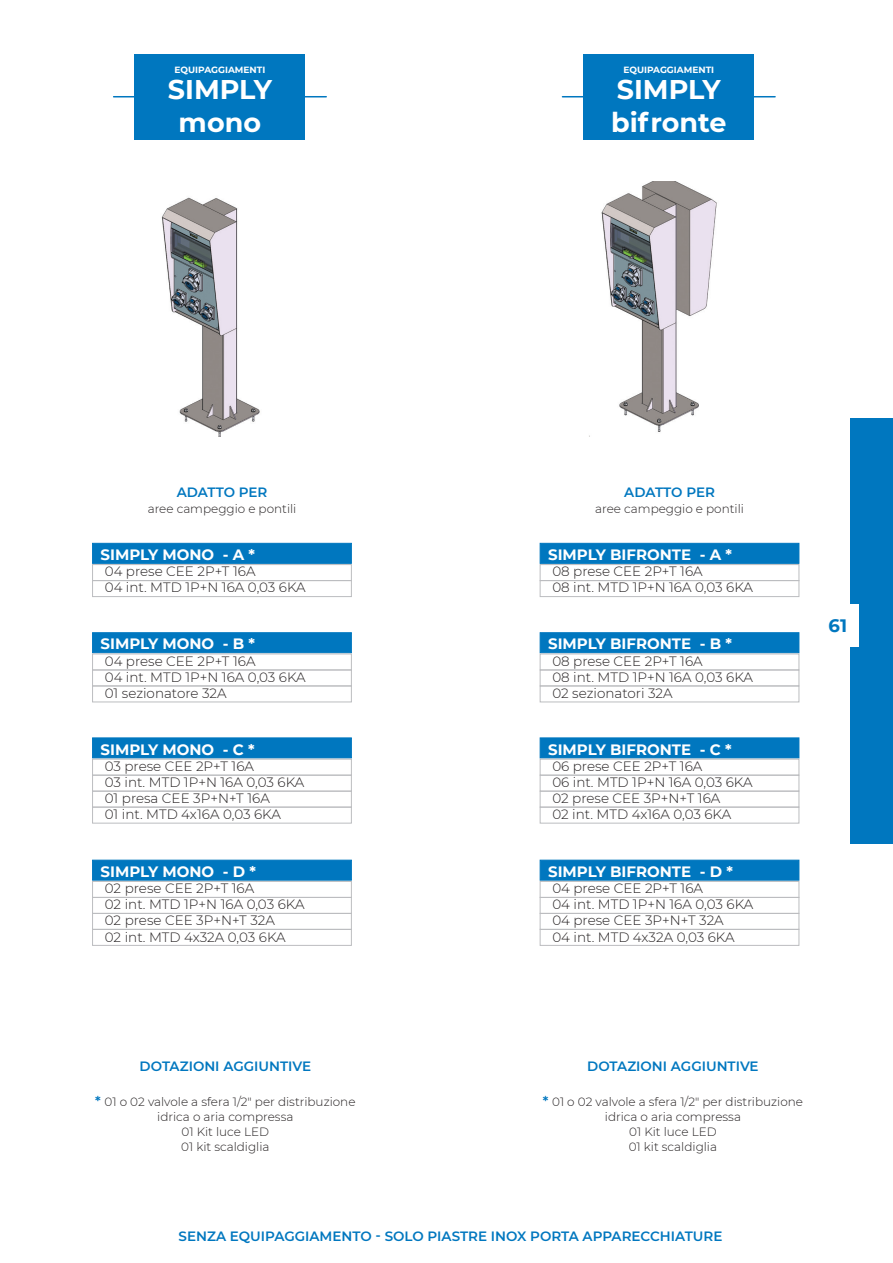
<style>
.page{position:relative;width:893px;height:1263px;background:#fff}
.page>*{position:absolute;margin:0;border:0;box-sizing:border-box;transform-origin:0 0}
.t1{font:700 27px "Montserrat";color:#fff}
.t2{font:700 18px "Montserrat";color:#0077bf}
.t3{font:700 15px "Montserrat";color:#fff}
.t4{font:300 13.5px "Montserrat";color:#231f20}
.t5{font:600 13.5px "Montserrat";color:#0077bf}
.t6{font:300 12px/15px "Montserrat";color:#231f20;text-align:center}
.t7{font:700 9px "Montserrat";color:#fff}
.s1{font-weight:600;font-size:13.5px;color:#0077bf}
</style>
<div class="page">
<div style="left:850px;top:419px;width:43px;height:425px;background:#0077bf"></div>
<div style="left:816px;top:604px;width:43px;height:42px;background:#fff"></div>
<hr style="left:114px;top:96px;width:42px;height:1px;background:#0077bf">
<hr style="left:284px;top:96px;width:42px;height:1px;background:#0077bf">
<img style="left:161px;top:197px;width:99px;height:240px">
<div style="left:135px;top:54px;width:170px;height:85px;background:#0077bf"></div>
<div style="left:92px;top:543px;width:260px;height:20px;background:#0077bf;border:1px solid #0077bf"></div>
<div style="left:92px;top:632px;width:260px;height:21px;background:#0077bf;border:1px solid #0077bf"></div>
<div style="left:92px;top:738px;width:260px;height:20px;background:#0077bf"></div>
<div style="left:92px;top:860px;width:260px;height:20px;background:#0077bf;border:1px solid #0077bf"></div>
<div style="left:92px;top:564px;width:260px;height:17px;border:1px solid #bcbdc0"></div>
<div style="left:92px;top:654px;width:260px;height:16px;border:1px solid #bcbdc0"></div>
<div style="left:92px;top:759px;width:260px;height:16px;border:1px solid #bcbdc0"></div>
<div style="left:92px;top:881px;width:260px;height:17px;border:1px solid #bcbdc0"></div>
<div style="left:92px;top:580px;width:260px;height:17px;border:1px solid #bcbdc0"></div>
<div style="left:92px;top:670px;width:260px;height:16px;border:1px solid #bcbdc0"></div>
<div style="left:92px;top:775px;width:260px;height:16px;border:1px solid #bcbdc0"></div>
<div style="left:92px;top:897px;width:260px;height:17px;border:1px solid #bcbdc0"></div>
<div style="left:92px;top:686px;width:260px;height:16px;border:1px solid #bcbdc0"></div>
<div style="left:92px;top:791px;width:260px;height:16px;border:1px solid #bcbdc0"></div>
<div style="left:92px;top:913px;width:260px;height:16px;border:1px solid #bcbdc0"></div>
<div style="left:92px;top:807px;width:260px;height:16px;border:1px solid #bcbdc0"></div>
<div style="left:92px;top:929px;width:260px;height:16px;border:1px solid #bcbdc0"></div>
<hr style="left:562px;top:96px;width:43px;height:1px;background:#0077bf">
<hr style="left:733px;top:96px;width:42px;height:1px;background:#0077bf">
<img style="left:589px;top:182px;width:128px;height:255px">
<div style="left:584px;top:54px;width:170px;height:85px;background:#0077bf"></div>
<div style="left:540px;top:543px;width:259px;height:20px;background:#0077bf;border:1px solid #0077bf"></div>
<div style="left:540px;top:632px;width:259px;height:21px;background:#0077bf;border:1px solid #0077bf"></div>
<div style="left:540px;top:738px;width:259px;height:20px;background:#0077bf"></div>
<div style="left:540px;top:860px;width:259px;height:20px;background:#0077bf;border:1px solid #0077bf"></div>
<div style="left:540px;top:564px;width:259px;height:17px;border:1px solid #bcbdc0"></div>
<div style="left:540px;top:654px;width:259px;height:16px;border:1px solid #bcbdc0"></div>
<div style="left:540px;top:759px;width:259px;height:16px;border:1px solid #bcbdc0"></div>
<div style="left:540px;top:881px;width:259px;height:17px;border:1px solid #bcbdc0"></div>
<div style="left:540px;top:580px;width:259px;height:17px;border:1px solid #bcbdc0"></div>
<div style="left:540px;top:670px;width:259px;height:16px;border:1px solid #bcbdc0"></div>
<div style="left:540px;top:775px;width:259px;height:16px;border:1px solid #bcbdc0"></div>
<div style="left:540px;top:897px;width:259px;height:17px;border:1px solid #bcbdc0"></div>
<div style="left:540px;top:686px;width:259px;height:16px;border:1px solid #bcbdc0"></div>
<div style="left:540px;top:791px;width:259px;height:16px;border:1px solid #bcbdc0"></div>
<div style="left:540px;top:913px;width:259px;height:16px;border:1px solid #bcbdc0"></div>
<div style="left:540px;top:807px;width:259px;height:16px;border:1px solid #bcbdc0"></div>
<div style="left:540px;top:929px;width:259px;height:16px;border:1px solid #bcbdc0"></div>
<p class="t7" style="left:175px;top:64px;width:92px">EQUIPAGGIAMENTI</p>
<p class="t1" style="left:168px;top:70px;width:105px">SIMPLY</p>
<p class="t1" style="left:179px;top:103px;width:84px">mono</p>
<p class="t7" style="left:623px;top:64px;width:92px">EQUIPAGGIAMENTI</p>
<p class="t1" style="left:617px;top:70px;width:105px">SIMPLY</p>
<p class="t1" style="left:611px;top:103px;width:117px">bifronte</p>
<p class="t5" style="left:177px;top:482px;width:92px">ADATTO PER</p>
<p class="t6" style="left:148px;top:501px;width:150px">aree campeggio e pontili</p>
<p class="t3" style="left:101px;top:544px;width:156px">SIMPLY MONO - A *</p>
<p class="t4" style="left:105px;top:562px;width:152px">04 prese CEE 2P+T 16A</p>
<p class="t4" style="left:105px;top:578px;width:202px">04 int. MTD 1P+N 16A 0,03 6KA</p>
<p class="t3" style="left:101px;top:633px;width:156px">SIMPLY MONO - B *</p>
<p class="t4" style="left:105px;top:652px;width:152px">04 prese CEE 2P+T 16A</p>
<p class="t4" style="left:105px;top:668px;width:202px">04 int. MTD 1P+N 16A 0,03 6KA</p>
<p class="t4" style="left:105px;top:684px;width:123px">01 sezionatore 32A</p>
<p class="t3" style="left:101px;top:738px;width:156px">SIMPLY MONO - C *</p>
<p class="t4" style="left:105px;top:757px;width:151px">03 prese CEE 2P+T 16A</p>
<p class="t4" style="left:105px;top:773px;width:201px">03 int. MTD 1P+N 16A 0,03 6KA</p>
<p class="t4" style="left:105px;top:789px;width:167px">01 presa CEE 3P+N+T 16A</p>
<p class="t4" style="left:105px;top:805px;width:178px">01 int. MTD 4x16A 0,03 6KA</p>
<p class="t3" style="left:101px;top:861px;width:157px">SIMPLY MONO - D *</p>
<p class="t4" style="left:105px;top:879px;width:151px">02 prese CEE 2P+T 16A</p>
<p class="t4" style="left:105px;top:895px;width:201px">02 int. MTD 1P+N 16A 0,03 6KA</p>
<p class="t4" style="left:105px;top:911px;width:172px">02 prese CEE 3P+N+T 32A</p>
<p class="t4" style="left:105px;top:928px;width:182px">02 int. MTD 4x32A 0,03 6KA</p>
<p class="t5" style="left:624px;top:482px;width:92px">ADATTO PER</p>
<p class="t6" style="left:595px;top:501px;width:150px">aree campeggio e pontili</p>
<p class="t3" style="left:548px;top:544px;width:185px">SIMPLY BIFRONTE - A *</p>
<p class="t4" style="left:552px;top:562px;width:152px">08 prese CEE 2P+T 16A</p>
<p class="t4" style="left:552px;top:578px;width:202px">08 int. MTD 1P+N 16A 0,03 6KA</p>
<p class="t3" style="left:548px;top:633px;width:185px">SIMPLY BIFRONTE - B *</p>
<p class="t4" style="left:552px;top:652px;width:152px">08 prese CEE 2P+T 16A</p>
<p class="t4" style="left:552px;top:668px;width:202px">08 int. MTD 1P+N 16A 0,03 6KA</p>
<p class="t4" style="left:552px;top:684px;width:122px">02 sezionatori 32A</p>
<p class="t3" style="left:548px;top:738px;width:185px">SIMPLY BIFRONTE - C *</p>
<p class="t4" style="left:552px;top:757px;width:152px">06 prese CEE 2P+T 16A</p>
<p class="t4" style="left:552px;top:773px;width:202px">06 int. MTD 1P+N 16A 0,03 6KA</p>
<p class="t4" style="left:552px;top:789px;width:170px">02 prese CEE 3P+N+T 16A</p>
<p class="t4" style="left:552px;top:805px;width:180px">02 int. MTD 4x16A 0,03 6KA</p>
<p class="t3" style="left:548px;top:861px;width:186px">SIMPLY BIFRONTE - D *</p>
<p class="t4" style="left:552px;top:879px;width:152px">04 prese CEE 2P+T 16A</p>
<p class="t4" style="left:552px;top:895px;width:202px">04 int. MTD 1P+N 16A 0,03 6KA</p>
<p class="t4" style="left:552px;top:911px;width:173px">04 prese CEE 3P+N+T 32A</p>
<p class="t4" style="left:552px;top:928px;width:184px">04 int. MTD 4x32A 0,03 6KA</p>
<h2 class="t2" style="left:828px;top:613px;width:20px">61</h2>
<p class="t5" style="left:140px;top:1057px;width:173px">DOTAZIONI AGGIUNTIVE</p>
<p class="t6" style="left:95px;top:1093px;width:262px"><span class="s1">*</span> 01 o 02 valvole a sfera 1/2" per distribuzione idrica o aria compressa</p>
<p class="t6" style="left:182px;top:1123px;width:89px">01 Kit luce LED</p>
<p class="t6" style="left:181px;top:1138px;width:90px">01 kit scaldiglia</p>
<p class="t5" style="left:587px;top:1057px;width:173px">DOTAZIONI AGGIUNTIVE</p>
<p class="t6" style="left:543px;top:1093px;width:262px"><span class="s1">*</span> 01 o 02 valvole a sfera 1/2" per distribuzione idrica o aria compressa</p>
<p class="t6" style="left:629px;top:1123px;width:89px">01 Kit luce LED</p>
<p class="t6" style="left:629px;top:1138px;width:90px">01 kit scaldiglia</p>
<p class="t5" style="left:179px;top:1226px;width:545px">SENZA EQUIPAGGIAMENTO - SOLO PIASTRE INOX PORTA APPARECCHIATURE</p>
</div>
